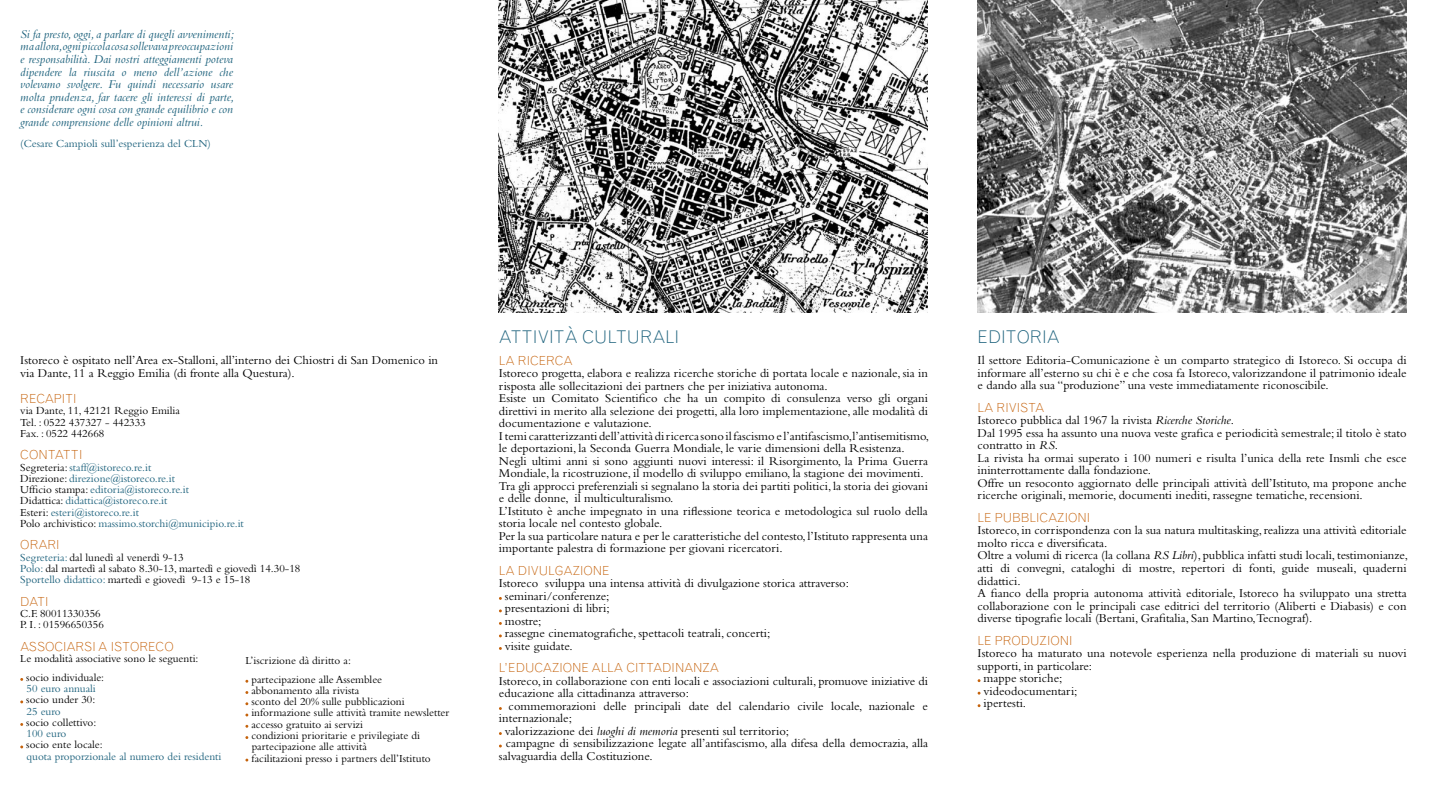
<style>
.page{position:relative;width:1433px;height:790px;background:#fff}
.page>*{position:absolute;margin:0;border:0;box-sizing:border-box;transform-origin:0 0}
.t1{font:300 17.5px "Grotesque";color:#1c617c}
.t2{font:12.5px/12.5px "Bembo";color:#000}
.t3{font:italic 12.5px/12.5px "Bembo";color:#1c617c;text-align:justify}
.t4{font:300 12.5px "Grotesque";color:#c5620b}
.t5{font:11.25px/11.2px "Bembo";color:#000}
.t6{font:11.25px/11.2px "Bembo";color:#1c617c}
.s1{color:#000}
.s2{color:#1c617c}
.s3{font-style:italic}
</style>
<div class="page">
<img style="left:499px;top:0;width:428px;height:312px">
<img style="left:977px;top:0;width:429px;height:312px">
<p class="t3" style="left:20px;top:28px;width:215px">Si fa presto, oggi, a parlare di quegli avvenimenti; ma allora, ogni piccola cosa sollevava preoccupazioni e responsabilità. Dai nostri atteggiamenti poteva dipendere la riuscita o meno dell’azione che volevamo svolgere. Fu quindi necessario usare molta prudenza, far tacere gli interessi di parte, e considerare ogni cosa con grande equilibrio e con grande comprensione delle opinioni altrui.</p>
<p class="t6" style="left:20px;top:137px;width:192px">(Cesare Campioli sull’esperienza del CLN)</p>
<p class="t2" style="left:20px;top:354px;width:419px">Istoreco è ospitato nell’Area ex-Stalloni, all’interno dei Chiostri di San Domenico in via Dante, 11 a Reggio Emilia (di fronte alla Questura).</p>
<p class="t4" style="left:20px;top:391px;width:58px">RECAPITI</p>
<p class="t5" style="left:20px;top:405px;width:161px">via Dante, 11, 42121 Reggio Emilia<br>Tel. : 0522 437327 - 442333<br>Fax. : 0522 442668</p>
<p class="t4" style="left:20px;top:447px;width:64px">CONTATTI</p>
<p class="t6" style="left:20px;top:461px;width:225px"><span class="s1">Segreteria:</span> staff@istoreco.re.it<br><span class="s1">Direzione:</span> direzione@istoreco.re.it<br><span class="s1">Ufficio stampa:</span> editoria@istoreco.re.it<br><span class="s1">Didattica:</span> didattica@istoreco.re.it<br><span class="s1">Esteri:</span> esteri@istoreco.re.it<br><span class="s1">Polo archivistico:</span> massimo.storchi@municipio.re.it</p>
<p class="t4" style="left:20px;top:537px;width:41px">ORARI</p>
<p class="t5" style="left:20px;top:551px;width:281px"><span class="s2">Segreteria:</span> dal lunedì al venerdì 9-13<br><span class="s2">Polo:</span> dal martedì al sabato 8.30-13, martedì e giovedì 14.30-18<br><span class="s2">Sportello didattico:</span> martedì e giovedì 9-13 e 15-18</p>
<p class="t4" style="left:20px;top:593px;width:30px">DATI</p>
<p class="t5" style="left:20px;top:607px;width:85px">C.F. 80011330356<br>P. I. : 01596650356</p>
<p class="t4" style="left:20px;top:638px;width:155px">ASSOCIARSI A ISTORECO</p>
<p class="t5" style="left:26px;top:648px;width:174px;line-height:18.8px;text-indent:-6px">Le modalità associative sono le seguenti: socio individuale:</p>
<p class="t6" style="left:27px;top:682px;width:71px">50 euro annuali</p>
<p class="t5" style="left:26px;top:693px;width:71px">socio under 30:</p>
<p class="t6" style="left:27px;top:705px;width:36px">25 euro</p>
<p class="t5" style="left:26px;top:716px;width:71px">socio collettivo:</p>
<p class="t6" style="left:27px;top:727px;width:41px">100 euro</p>
<p class="t5" style="left:26px;top:738px;width:78px">socio ente locale:</p>
<p class="t6" style="left:27px;top:750px;width:196px">quota proporzionale al numero dei residenti</p>
<p class="t5" style="left:251px;top:650px;width:132px;line-height:18.8px;text-indent:-6px">L’iscrizione dà diritto a: partecipazione alle Assemblee</p>
<p class="t5" style="left:251px;top:684px;width:199px">abbonamento alla rivista<br>sconto del 20% sulle pubblicazioni informazione sulle attività tramite newsletter accesso gratuito ai servizi<br>condizioni prioritarie e privilegiate di partecipazione alle attività<br>facilitazioni presso i partners dell’Istituto</p>
<h1 class="t1" style="left:499px;top:326px;width:182px">ATTIVITÀ CULTURALI</h1>
<h1 class="t1" style="left:977px;top:326px;width:84px">EDITORIA</h1>
<p class="t4" style="left:499px;top:352px;width:75px">LA RICERCA</p>
<p class="t2" style="left:499px;top:366px;width:431px">Istoreco progetta, elabora e realizza ricerche storiche di portata locale e nazionale, sia in risposta alle sollecitazioni dei partners che per iniziativa autonoma.<br>Esiste un Comitato Scientifico che ha un compito di consulenza verso gli organi direttivi in merito alla selezione dei progetti, alla loro implementazione, alle modalità di documentazione e valutazione.<br>I temi caratterizzanti dell’attività di ricerca sono il fascismo e l’antifascismo,l’antisemitismo, le deportazioni, la Seconda Guerra Mondiale, le varie dimensioni della Resistenza.<br>Negli ultimi anni si sono aggiunti nuovi interessi: il Risorgimento, la Prima Guerra Mondiale, la ricostruzione, il modello di sviluppo emiliano, la stagione dei movimenti.<br>Tra gli approcci preferenziali si segnalano la storia dei partiti politici, la storia dei giovani e delle donne, il multiculturalismo.<br>L’Istituto è anche impegnato in una riflessione teorica e metodologica sul ruolo della storia locale nel contesto globale.<br>Per la sua particolare natura e per le caratteristiche del contesto, l’Istituto rappresenta una importante palestra di formazione per giovani ricercatori.</p>
<p class="t4" style="left:499px;top:562px;width:112px">LA DIVULGAZIONE</p>
<p class="t2" style="left:505px;top:576px;width:345px;text-indent:-6px">Istoreco sviluppa una intensa attività di divulgazione storica attraverso: seminari/conferenze;<br>presentazioni di libri;<br>mostre;<br>rassegne cinematografiche, spettacoli teatrali, concerti;<br>visite guidate.</p>
<p class="t4" style="left:499px;top:660px;width:222px">L’EDUCAZIONE ALLA CITTADINANZA</p>
<p class="t2" style="left:499px;top:674px;width:430px">Istoreco, in collaborazione con enti locali e associazioni culturali, promuove iniziative di educazione alla cittadinanza attraverso:</p>
<p class="t2" style="left:508px;top:699px;width:421px">commemorazioni delle principali date del calendario civile locale, nazionale e</p>
<p class="t2" style="left:499px;top:711px;width:75px">internazionale;</p>
<p class="t2" style="left:505px;top:724px;width:286px">valorizzazione dei <span class="s3">luoghi di memoria</span> presenti sul territorio;</p>
<p class="t2" style="left:505px;top:736px;width:423px">campagne di sensibilizzazione legate all’antifascismo, alla difesa della democrazia, alla</p>
<p class="t2" style="left:499px;top:749px;width:155px">salvaguardia della Costituzione.</p>
<p class="t2" style="left:977px;top:354px;width:430px;text-align:justify">Il settore Editoria-Comunicazione è un comparto strategico di Istoreco. Si occupa di informare all’esterno su chi è e che cosa fa Istoreco, valorizzandone il patrimonio ideale e dando alla sua “produzione” una veste immediatamente riconoscibile.</p>
<p class="t4" style="left:977px;top:399px;width:68px">LA RIVISTA</p>
<p class="t2" style="left:977px;top:414px;width:430px">Istoreco pubblica dal 1967 la rivista <span class="s3">Ricerche Storiche</span>.<br>Dal 1995 essa ha assunto una nuova veste grafica e periodicità semestrale; il titolo è stato contratto in <span class="s3">RS</span>.<br>La rivista ha ormai superato i 100 numeri e risulta l’unica della rete Insmli che esce ininterrottamente dalla fondazione.<br>Offre un resoconto aggiornato delle principali attività dell’Istituto, ma propone anche ricerche originali, memorie, documenti inediti, rassegne tematiche, recensioni.</p>
<p class="t4" style="left:977px;top:509px;width:114px">LE PUBBLICAZIONI</p>
<p class="t2" style="left:977px;top:524px;width:432px">Istoreco, in corrispondenza con la sua natura multitasking, realizza una attività editoriale molto ricca e diversificata.<br>Oltre a volumi di ricerca (la collana <span class="s3">RS Libri</span>), pubblica infatti studi locali, testimonianze, atti di convegni, cataloghi di mostre, repertori di fonti, guide museali, quaderni didattici.<br>A fianco della propria autonoma attività editoriale, Istoreco ha sviluppato una stretta collaborazione con le principali case editrici del territorio (Aliberti e Diabasis) e con diverse tipografie locali (Bertani, Grafitalia, San Martino,Tecnograf).</p>
<p class="t4" style="left:977px;top:632px;width:96px">LE PRODUZIONI</p>
<p class="t2" style="left:977px;top:646px;width:430px">Istoreco ha maturato una notevole esperienza nella produzione di materiali su nuovi</p>
<p class="t2" style="left:977px;top:659px;width:116px">supporti, in particolare:</p>
<p class="t2" style="left:983px;top:671px;width:80px">mappe storiche;</p>
<p class="t2" style="left:983px;top:684px;width:95px">videodocumentari;</p>
<p class="t2" style="left:983px;top:696px;width:44px">ipertesti.</p>
</div>
